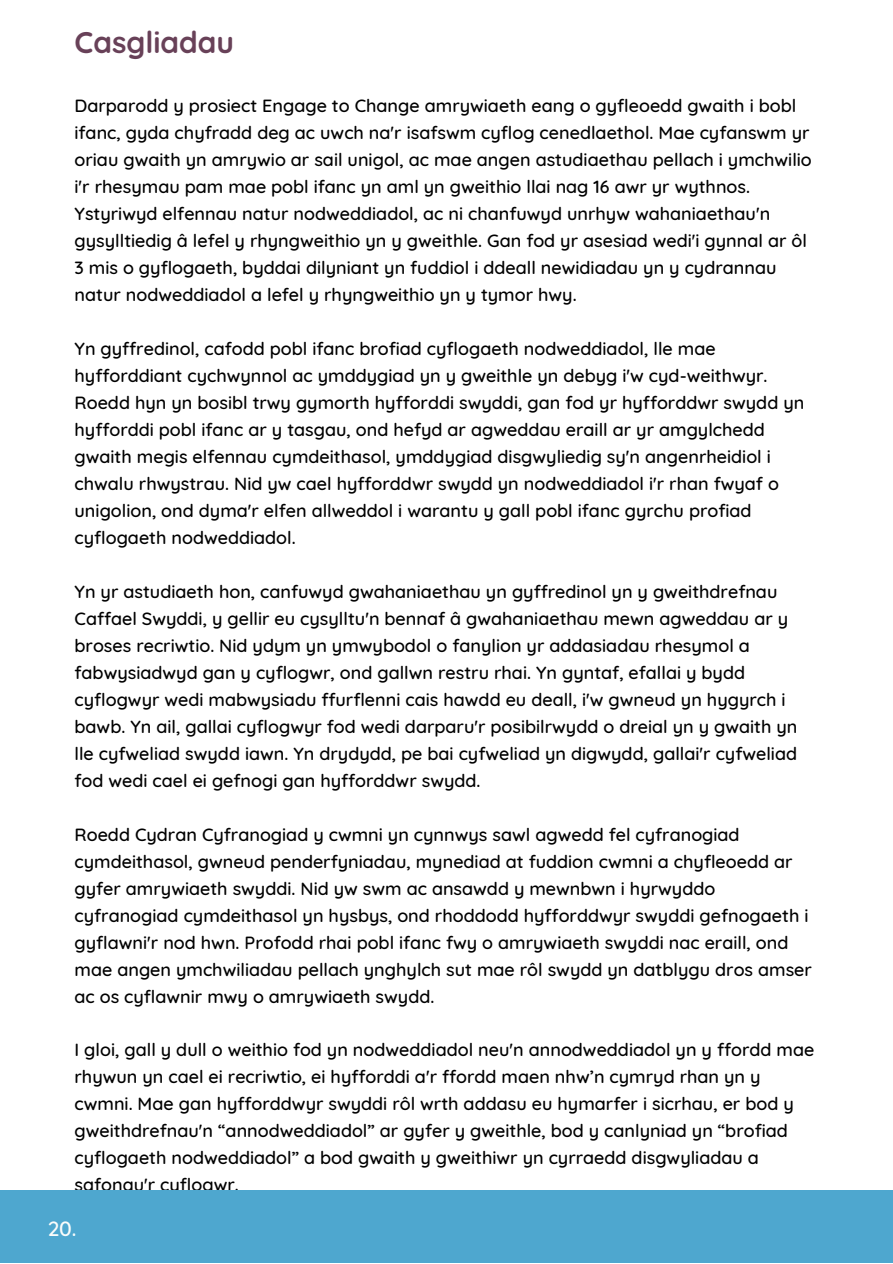
<style>
.page{position:relative;width:893px;height:1264px;background:#fff}
.page>*{position:absolute;margin:0;border:0;box-sizing:border-box;transform-origin:0 0}
.t1{font:700 30px "Quicksand";color:#684158}
.t2{font:500 21px "Quicksand";color:#fafcfb}
.t3{font:500 18px/27px "Quicksand";color:#000}
</style>
<div class="page">
<div style="left:0;top:1190px;width:892px;height:72px;background:#4ea7cf"></div>
<h1 class="t1" style="left:75px;top:23px;width:161px">Casgliadau</h1>
<p class="t3" style="left:75px;top:92px;width:738px">Darparodd y prosiect Engage to Change amrywiaeth eang o gyfleoedd gwaith i bobl ifanc, gyda chyfradd deg ac uwch na'r isafswm cyflog cenedlaethol. Mae cyfanswm yr oriau gwaith yn amrywio ar sail unigol, ac mae angen astudiaethau pellach i ymchwilio i'r rhesymau pam mae pobl ifanc yn aml yn gweithio llai nag 16 awr yr wythnos.<br>Ystyriwyd elfennau natur nodweddiadol, ac ni chanfuwyd unrhyw wahaniaethau'n gysylltiedig â lefel y rhyngweithio yn y gweithle. Gan fod yr asesiad wedi'i gynnal ar ôl 3 mis o gyflogaeth, byddai dilyniant yn fuddiol i ddeall newidiadau yn y cydrannau natur nodweddiadol a lefel y rhyngweithio yn y tymor hwy.</p>
<p class="t3" style="left:75px;top:334px;width:731px">Yn gyffredinol, cafodd pobl ifanc brofiad cyflogaeth nodweddiadol, lle mae hyfforddiant cychwynnol ac ymddygiad yn y gweithle yn debyg i'w cyd-weithwyr.<br>Roedd hyn yn bosibl trwy gymorth hyfforddi swyddi, gan fod yr hyfforddwr swydd yn hyfforddi pobl ifanc ar y tasgau, ond hefyd ar agweddau eraill ar yr amgylchedd gwaith megis elfennau cymdeithasol, ymddygiad disgwyliedig sy'n angenrheidiol i chwalu rhwystrau. Nid yw cael hyfforddwr swydd yn nodweddiadol i'r rhan fwyaf o unigolion, ond dyma'r elfen allweddol i warantu y gall pobl ifanc gyrchu profiad cyflogaeth nodweddiadol.</p>
<p class="t3" style="left:75px;top:577px;width:724px">Yn yr astudiaeth hon, canfuwyd gwahaniaethau yn gyffredinol yn y gweithdrefnau Caffael Swyddi, y gellir eu cysylltu'n bennaf â gwahaniaethau mewn agweddau ar y broses recriwtio. Nid ydym yn ymwybodol o fanylion yr addasiadau rhesymol a fabwysiadwyd gan y cyflogwr, ond gallwn restru rhai. Yn gyntaf, efallai y bydd cyflogwyr wedi mabwysiadu ffurflenni cais hawdd eu deall, i'w gwneud yn hygyrch i bawb. Yn ail, gallai cyflogwyr fod wedi darparu'r posibilrwydd o dreial yn y gwaith yn lle cyfweliad swydd iawn. Yn drydydd, pe bai cyfweliad yn digwydd, gallai'r cyfweliad fod wedi cael ei gefnogi gan hyfforddwr swydd.</p>
<p class="t3" style="left:75px;top:820px;width:738px">Roedd Cydran Cyfranogiad y cwmni yn cynnwys sawl agwedd fel cyfranogiad cymdeithasol, gwneud penderfyniadau, mynediad at fuddion cwmni a chyfleoedd ar gyfer amrywiaeth swyddi. Nid yw swm ac ansawdd y mewnbwn i hyrwyddo cyfranogiad cymdeithasol yn hysbys, ond rhoddodd hyfforddwyr swyddi gefnogaeth i gyflawni'r nod hwn. Profodd rhai pobl ifanc fwy o amrywiaeth swyddi nac eraill, ond mae angen ymchwiliadau pellach ynghylch sut mae rôl swydd yn datblygu dros amser ac os cyflawnir mwy o amrywiaeth swydd.</p>
<p class="t3" style="left:75px;top:1036px;width:741px">I gloi, gall y dull o weithio fod yn nodweddiadol neu'n annodweddiadol yn y ffordd mae rhywun yn cael ei recriwtio, ei hyfforddi a'r ffordd maen nhw’n cymryd rhan yn y cwmni. Mae gan hyfforddwyr swyddi rôl wrth addasu eu hymarfer i sicrhau, er bod y gweithdrefnau'n “annodweddiadol” ar gyfer y gweithle, bod y canlyniad yn “brofiad cyflogaeth nodweddiadol” a bod gwaith y gweithiwr yn cyrraedd disgwyliadau a safonau'r cyflogwr.</p>
<p class="t2" style="left:48px;top:1214px;width:30px">20.</p>
</div>
